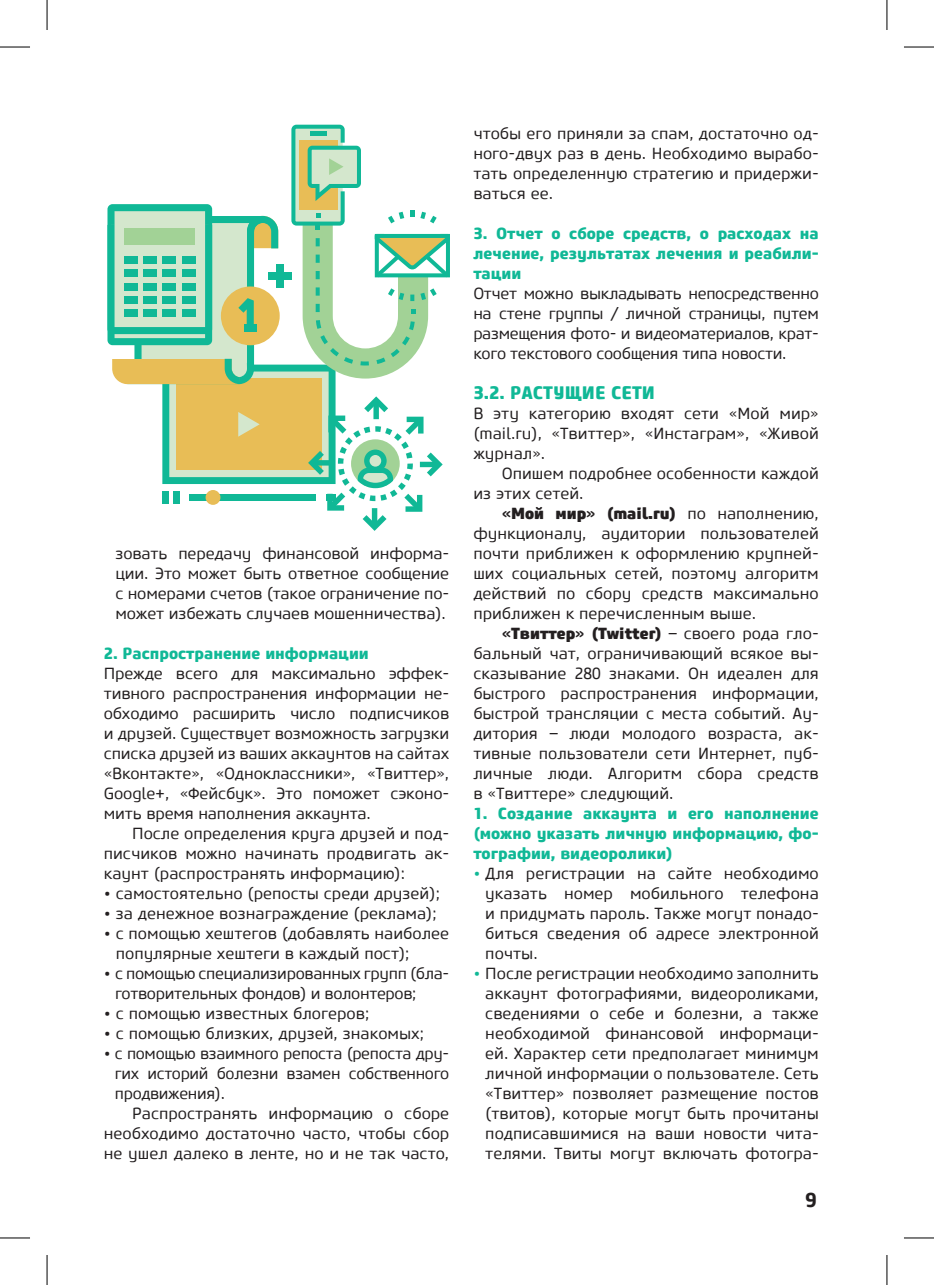
<style>
.page{position:relative;width:934px;height:1285px;background:#fff}
.page>*{position:absolute;margin:0;border:0;box-sizing:border-box;transform-origin:0 0}
.t1{font:700 20px "Core Sans M65";color:#231f20}
.t2{font:800 18px "Core Sans M75";color:#10b896}
.t3{font:16px/20px "Core Sans M45";color:#231f20;text-align:justify}
.t4{font:800 16px/20px "Core Sans M75";color:#10b896;text-align:justify}
.t5{font:16px/20px "Core Sans M45";letter-spacing:-.02em;color:#231f20}
.t6{font:800 16px "Core Sans M85";color:#231f20}
.s1{font-family:"Core Sans M45";font-weight:400}
.s2{color:#10b896}
</style>
<div class="page">
<svg style="left:107px;top:125px;width:343px;height:406px"></svg>
<hr style="left:0;top:47px;width:30px;height:1px;background:#000">
<hr style="left:903px;top:47px;width:30px;height:1px;background:#000">
<hr style="left:0;top:1237px;width:30px;height:1px;background:#000">
<hr style="left:903px;top:1237px;width:30px;height:1px;background:#000">
<hr style="left:47px;top:0;width:1px;height:30px;background:#000">
<hr style="left:47px;top:1255px;width:1px;height:30px;background:#000">
<hr style="left:886px;top:0;width:1px;height:30px;background:#000">
<hr style="left:886px;top:1255px;width:1px;height:30px;background:#000">
<p class="t3" style="left:115px;top:544px;width:335px">зовать передачу финансовой информа&shy;ции. Это может быть ответное сообщение с номерами счетов (такое ограничение по&shy;может избежать случаев мошенничества).</p>
<p class="t4" style="left:104px;top:643px;width:266px">2. Распространение информации</p>
<p class="t3" style="left:104px;top:664px;width:347px">Прежде всего для максимально эффек&shy;тивного распространения информации не&shy;обходимо расширить число подписчиков и друзей. Существует возможность загрузки списка друзей из ваших аккаунтов на сайтах «Вконтакте», «Одноклассники», «Твиттер», Google+, «Фейсбук». Это поможет сэконо&shy;мить время наполнения аккаунта.</p>
<p class="t3" style="left:104px;top:824px;width:347px;text-indent:28px">После определения круга друзей и под&shy;писчиков можно начинать продвигать ак&shy;каунт (распространять информацию):</p>
<p class="t3" style="left:104px;top:884px;width:337px">• самостоятельно (репосты среди друзей);</p>
<p class="t3" style="left:104px;top:904px;width:334px">• за денежное вознаграждение (реклама);</p>
<p class="t3" style="left:116px;top:924px;width:335px;text-indent:-12px">• с помощью хештегов (добавлять наиболее популярные хештеги в каждый пост);</p>
<p class="t5" style="left:115px;top:964px;width:335px;text-indent:-11px">• с помощью специализированных групп (бла&shy;готворительных фондов) и волонтеров;</p>
<p class="t3" style="left:104px;top:1004px;width:267px">• с помощью известных блогеров;</p>
<p class="t3" style="left:104px;top:1024px;width:322px">• с помощью близких, друзей, знакомых;</p>
<p class="t3" style="left:115px;top:1044px;width:336px;text-indent:-11px">• с помощью взаимного репоста (репоста дру&shy;гих историй болезни взамен собственного продвижения).</p>
<p class="t3" style="left:104px;top:1104px;width:347px;text-indent:28px">Распространять информацию о сборе необходимо достаточно часто, чтобы сбор не ушел далеко в ленте, но и не так часто,</p>
<p class="t3" style="left:473px;top:124px;width:347px">чтобы его приняли за спам, достаточно од&shy;ного-двух раз в день. Необходимо вырабо&shy;тать определенную стратегию и придержи&shy;ваться ее.</p>
<p class="t4" style="left:473px;top:223px;width:347px">3. Отчет о сборе средств, о расходах на лечение, результатах лечения и реабили&shy;тации</p>
<p class="t3" style="left:473px;top:284px;width:347px">Отчет можно выкладывать непосредственно на стене группы / личной страницы, путем размещения фото- и видеоматериалов, крат&shy;кого текстового сообщения типа новости.</p>
<p class="t2" style="left:473px;top:381px;width:183px">3.2. РАСТУЩИЕ СЕТИ</p>
<p class="t3" style="left:473px;top:404px;width:347px">В эту категорию входят сети «Мой мир» (mail.ru), «Твиттер», «Инстаграм», «Живой журнал».</p>
<p class="t3" style="left:473px;top:464px;width:347px;text-indent:28px">Опишем подробнее особенности каждой из этих сетей.</p>
<p class="t6" style="left:501px;top:503px;width:318px">«Мой мир» (mail.ru) <span class="s1">по наполнению,</span></p>
<p class="t3" style="left:473px;top:524px;width:347px">функционалу, аудитории пользователей почти приближен к оформлению крупней&shy;ших социальных сетей, поэтому алгоритм действий по сбору средств максимально приближен к перечисленным выше.</p>
<p class="t6" style="left:501px;top:623px;width:318px">«Твиттер» (Twitter) <span class="s1">– своего рода гло-</span></p>
<p class="t3" style="left:473px;top:644px;width:347px;text-align:left">бальный чат, ограничивающий всякое вы&shy;сказывание 280 знаками. Он идеален для быстрого распространения информации, быстрой трансляции с места событий. Ау&shy;дитория – люди молодого возраста, ак&shy;тивные пользователи сети Интернет, пуб&shy;личные люди. Алгоритм сбора средств в «Твиттере» следующий.</p>
<p class="t4" style="left:473px;top:803px;width:347px">1. Создание аккаунта и его наполнение (можно указать личную информацию, фо&shy;тографии, видеоролики)</p>
<p class="t3" style="left:485px;top:864px;width:335px;text-indent:-12px"><span class="s2">•</span> Для регистрации на сайте необходимо указать номер мобильного телефона и придумать пароль. Также могут понадо&shy;биться сведения об адресе электронной почты.</p>
<p class="t3" style="left:485px;top:964px;width:335px;text-indent:-12px"><span class="s2">•</span> После регистрации необходимо заполнить аккаунт фотографиями, видеороликами, сведениями о себе и болезни, а также необходимой финансовой информаци&shy;ей. Характер сети предполагает минимум личной информации о пользователе. Сеть «Твиттер» позволяет размещение постов (твитов), которые могут быть прочитаны подписавшимися на ваши новости чита&shy;телями. Твиты могут включать фотогра-</p>
<p class="t1" style="left:805px;top:1186px;width:13px">9</p>
</div>
